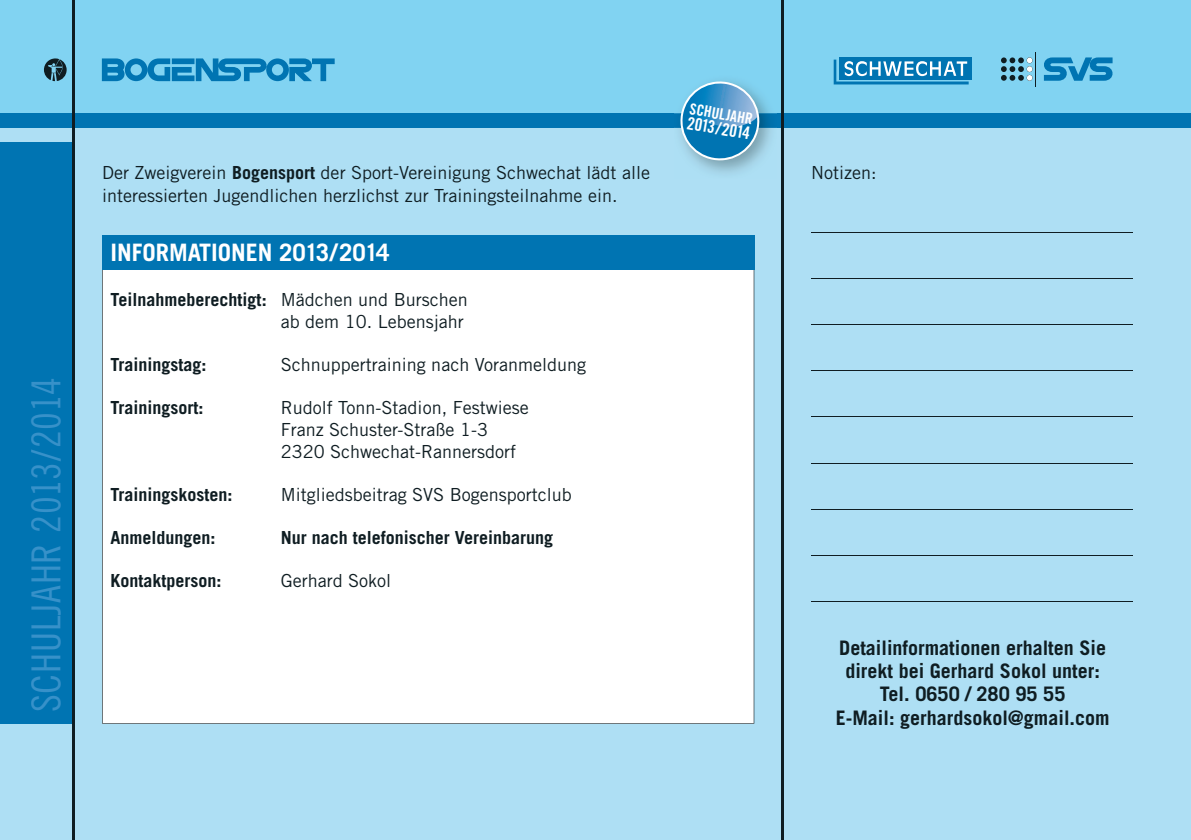
<style>
.page{position:relative;width:1191px;height:840px;background:#fff}
.page>*{position:absolute;margin:0;border:0;box-sizing:border-box;transform-origin:0 0}
.t1{font:40px "Trade Gothic Cond Eighteen";letter-spacing:.02em;color:#3791c9}
.t2{font:700 24px "Trade Gothic";color:#fff}
.t3{font:700 20px/23px "Trade Gothic";color:#0f1d22;text-align:center}
.t4{font:18px/21.6px "Trade Gothic";color:#0f1d22}
.t5{font:700 18px "Trade Gothic";color:#0f1d22}
.t6{font:17.4px "Trade Gothic Bold Cond Twenty";color:#fff}
.t7{font:15.4px "Trade Gothic Bold Cond Twenty";color:#fff}
.s1{font-weight:700}
</style>
<div class="page">
<div style="left:0;top:0;width:1191px;height:839px;background:#aedff4"></div>
<div style="left:0;top:0;width:1191px;height:128px;background:#81d3f2"></div>
<div style="left:0;top:142px;width:74px;height:581px;background:#0074b2"></div>
<div style="left:0;top:113px;width:1191px;height:15px;background:#0074b2"></div>
<hr style="left:73px;top:0;width:2px;height:839px;background:#0f1d22">
<hr style="left:781px;top:0;width:2px;height:839px;background:#0f1d22">
<div style="left:102px;top:269px;width:652px;height:454px;background:#fff"></div>
<div style="left:102px;top:235px;width:652px;height:34px;background:#0074b2"></div>
<div style="left:839px;top:57px;width:132px;height:22px;background:#0074b2"></div>
<svg style="left:833px;top:60px;width:135px;height:24px"></svg>
<hr style="left:1035px;top:52px;width:1px;height:34px;background:#0f1d22">
<svg style="left:1043px;top:57px;width:70px;height:24px"></svg>
<svg style="left:1001px;top:57px;width:31px;height:24px"></svg>
<hr style="left:811px;top:232px;width:321px;height:1px;background:#0f1d22">
<hr style="left:811px;top:278px;width:321px;height:1px;background:#0f1d22">
<hr style="left:811px;top:324px;width:321px;height:1px;background:#0f1d22">
<hr style="left:811px;top:370px;width:321px;height:1px;background:#0f1d22">
<hr style="left:811px;top:416px;width:321px;height:1px;background:#0f1d22">
<hr style="left:811px;top:462px;width:321px;height:1px;background:#0f1d22">
<hr style="left:811px;top:508px;width:321px;height:1px;background:#0f1d22">
<hr style="left:811px;top:554px;width:321px;height:1px;background:#0f1d22">
<hr style="left:811px;top:600px;width:321px;height:1px;background:#0f1d22">
<img style="left:674px;top:99px;width:103px;height:74px">
<svg style="left:677px;top:81px;width:85px;height:82px"></svg>
<svg style="left:102px;top:58px;width:233px;height:23px"></svg>
<svg style="left:44px;top:58px;width:23px;height:23px"></svg>
<h1 class="t1" style="left:22px;top:711px;width:336px;rotate:-90deg">SCHULJAHR 2013/2014</h1>
<p class="t4" style="left:102px;top:161px;width:549px;line-height:23px">Der Zweigverein <span class="s1">Bogensport</span> der Sport-Vereinigung Schwechat lädt alle interessierten Jugendlichen herzlichst zur Trainingsteilnahme ein.</p>
<h2 class="t2" style="left:111px;top:238px;width:280px">INFORMATIONEN 2013/2014</h2>
<p class="t4" style="left:111px;top:289px;width:359px;text-align:right"><span class="s1">Teilnahmeberechtigt:</span> Mädchen und Burschen ab dem 10. Lebensjahr</p>
<p class="t5" style="left:111px;top:353px;width:98px">Trainingstag:</p>
<p class="t4" style="left:281px;top:353px;width:307px">Schnuppertraining nach Voranmeldung</p>
<p class="t5" style="left:111px;top:396px;width:95px">Trainingsort:</p>
<p class="t4" style="left:281px;top:397px;width:249px">Rudolf Tonn-Stadion, Festwiese<br>Franz Schuster-Straße 1-3<br>2320 Schwechat-Rannersdorf</p>
<p class="t5" style="left:111px;top:483px;width:124px">Trainingskosten:</p>
<p class="t4" style="left:281px;top:483px;width:293px">Mitgliedsbeitrag SVS Bogensportclub</p>
<p class="t5" style="left:111px;top:526px;width:107px">Anmeldungen:</p>
<p class="t5" style="left:281px;top:526px;width:274px">Nur nach telefonischer Vereinbarung</p>
<p class="t5" style="left:111px;top:569px;width:113px">Kontaktperson:</p>
<p class="t4" style="left:281px;top:569px;width:112px">Gerhard Sokol</p>
<p class="t7" style="left:691px;top:99px;width:65px;rotate:10deg">SCHULJAHR</p>
<p class="t6" style="left:689px;top:112px;width:66px;rotate:10deg">2013/2014</p>
<p class="t4" style="left:811px;top:161px;width:67px">Notizen:</p>
<p class="t3" style="left:835px;top:636px;width:275px">Detailinformationen erhalten Sie direkt bei Gerhard Sokol unter:<br>Tel. 0650 / 280 95 55<br>E-Mail: gerhardsokol@gmail.com</p>
</div>
